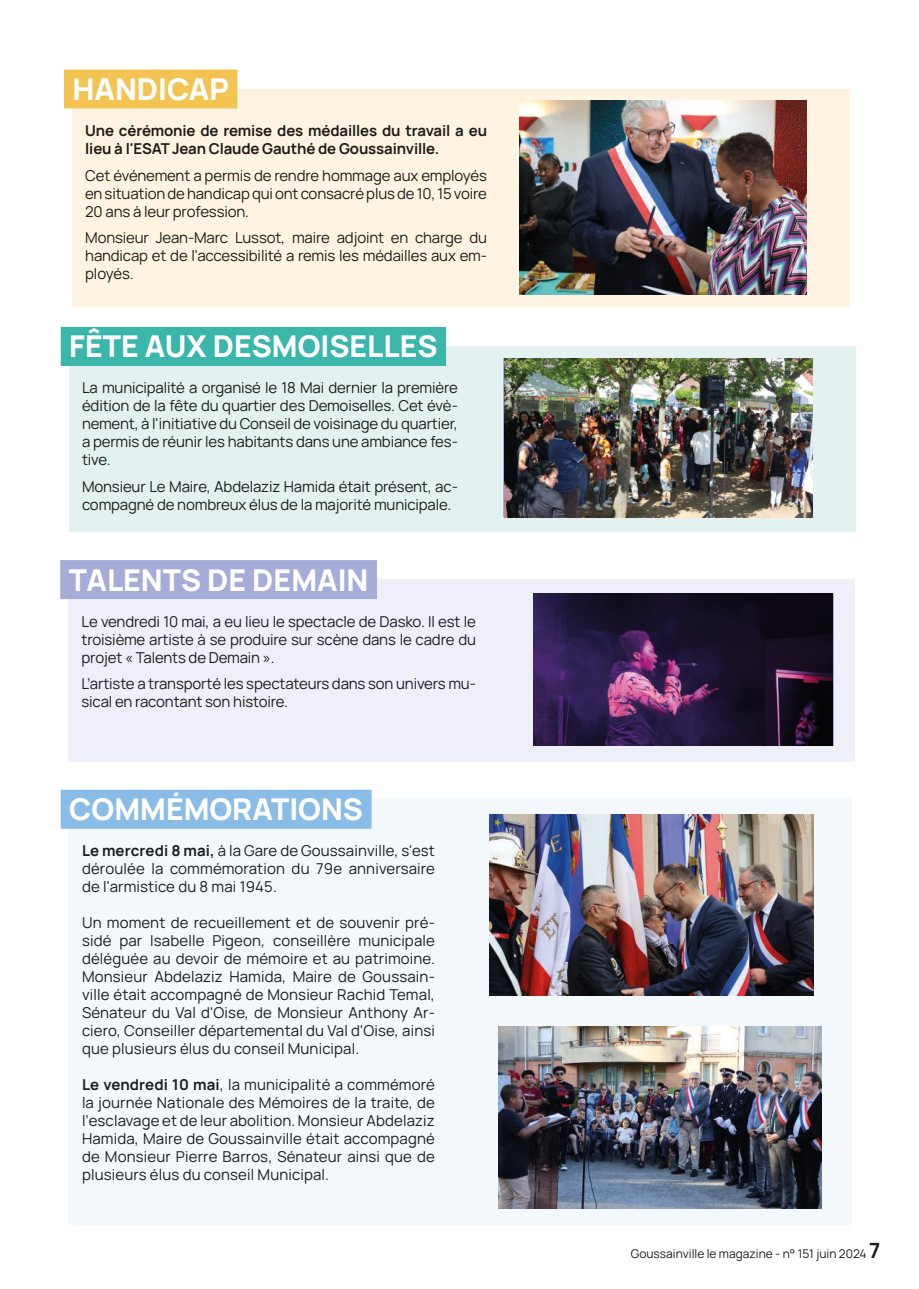
<style>
.page{position:relative;width:919px;height:1289px;background:#fff}
.page>*{position:absolute;margin:0;border:0;box-sizing:border-box;transform-origin:0 0}
.t1{font:800 30px "Manrope";color:#fff}
.t2{font:15px/18px "Manrope";letter-spacing:-.01em;color:#1d1d1b;text-align:justify}
.t3{font:700 15px/18px "Manrope";letter-spacing:-.01em;color:#1d1d1b}
.t4{font:12px "Manrope";color:#1d1d1b}
.s1{font-weight:700}
.s2{font-weight:700;font-size:21px}
</style>
<div class="page">
<div style="left:72px;top:89px;width:777px;height:217px;background:#fef4e1"></div>
<div style="left:64px;top:69px;width:173px;height:39px;background:#f4c453"></div>
<img style="left:519px;top:101px;width:287px;height:193px">
<div style="left:69px;top:797px;width:783px;height:427px;background:#f3f8fc"></div>
<div style="left:61px;top:789px;width:310px;height:39px;background:#89bce7"></div>
<img style="left:489px;top:814px;width:324px;height:181px">
<img style="left:498px;top:1026px;width:323px;height:182px">
<div style="left:69px;top:579px;width:785px;height:182px;background:#eeeff9"></div>
<div style="left:60px;top:560px;width:317px;height:39px;background:#a5acd7"></div>
<img style="left:534px;top:593px;width:298px;height:152px">
<div style="left:69px;top:346px;width:786px;height:185px;background:#e3f2f0"></div>
<div style="left:61px;top:327px;width:385px;height:39px;background:#3ab6ab"></div>
<img style="left:504px;top:358px;width:308px;height:159px">
<h1 class="t1" style="left:72px;top:68px;width:158px">HANDICAP</h1>
<p class="t3" style="left:85px;top:121px;width:403px">Une cérémonie de remise des médailles du travail a eu lieu à l'ESAT Jean Claude Gauthé de Goussainville.</p>
<p class="t2" style="left:85px;top:165px;width:403px">Cet événement a permis de rendre hommage aux employés en situation de handicap qui ont consacré plus de 10, 15 voire 20 ans à leur profession.</p>
<p class="t2" style="left:85px;top:228px;width:403px">Monsieur Jean-Marc Lussot, maire adjoint en charge du handicap et de l'accessibilité a remis les médailles aux em&shy;ployés.</p>
<h1 class="t1" style="left:69px;top:325px;width:370px">FÊTE AUX DESMOISELLES</h1>
<p class="t2" style="left:82px;top:378px;width:377px">La municipalité a organisé le 18 Mai dernier la première édition de la fête du quartier des Demoiselles. Cet évè&shy;nement, à l'initiative du Conseil de voisinage du quartier, a permis de réunir les habitants dans une ambiance fes&shy;tive.</p>
<p class="t2" style="left:82px;top:477px;width:377px">Monsieur Le Maire, Abdelaziz Hamida était présent, ac&shy;compagné de nombreux élus de la majorité municipale.</p>
<h1 class="t1" style="left:69px;top:558px;width:301px">TALENTS DE DEMAIN</h1>
<p class="t2" style="left:82px;top:611px;width:396px">Le vendredi 10 mai, a eu lieu le spectacle de Dasko. Il est le troisième artiste à se produire sur scène dans le cadre du projet « Talents de Demain ».</p>
<p class="t2" style="left:82px;top:674px;width:396px">L’artiste a transporté les spectateurs dans son univers mu&shy;sical en racontant son histoire.</p>
<h1 class="t1" style="left:69px;top:788px;width:295px">COMMÉMORATIONS</h1>
<p class="t2" style="left:82px;top:841px;width:354px"><span class="s1">Le mercredi 8 mai,</span> à la Gare de Goussainville, s'est déroulée la commémoration du 79e anniversaire de l'armistice du 8 mai 1945.</p>
<p class="t2" style="left:82px;top:913px;width:354px">Un moment de recueillement et de souvenir pré&shy;sidé par Isabelle Pigeon, conseillère municipale déléguée au devoir de mémoire et au patrimoine.<br>Monsieur Abdelaziz Hamida, Maire de Goussain&shy;ville était accompagné de Monsieur Rachid Temal, Sénateur du Val d'Oise, de Monsieur Anthony Ar&shy;ciero, Conseiller départemental du Val d'Oise, ainsi que plusieurs élus du conseil Municipal.</p>
<p class="t2" style="left:82px;top:1075px;width:354px"><span class="s1">Le vendredi 10 mai</span>, la municipalité a commémoré la journée Nationale des Mémoires de la traite, de l’esclavage et de leur abolition. Monsieur Abdelaziz Hamida, Maire de Goussainville était accompagné de Monsieur Pierre Barros, Sénateur ainsi que de plusieurs élus du conseil Municipal.</p>
<p class="t4" style="left:631px;top:1245px;width:251px">Goussainville le magazine - n° 151 juin 2024 <span class="s2">7</span></p>
</div>
